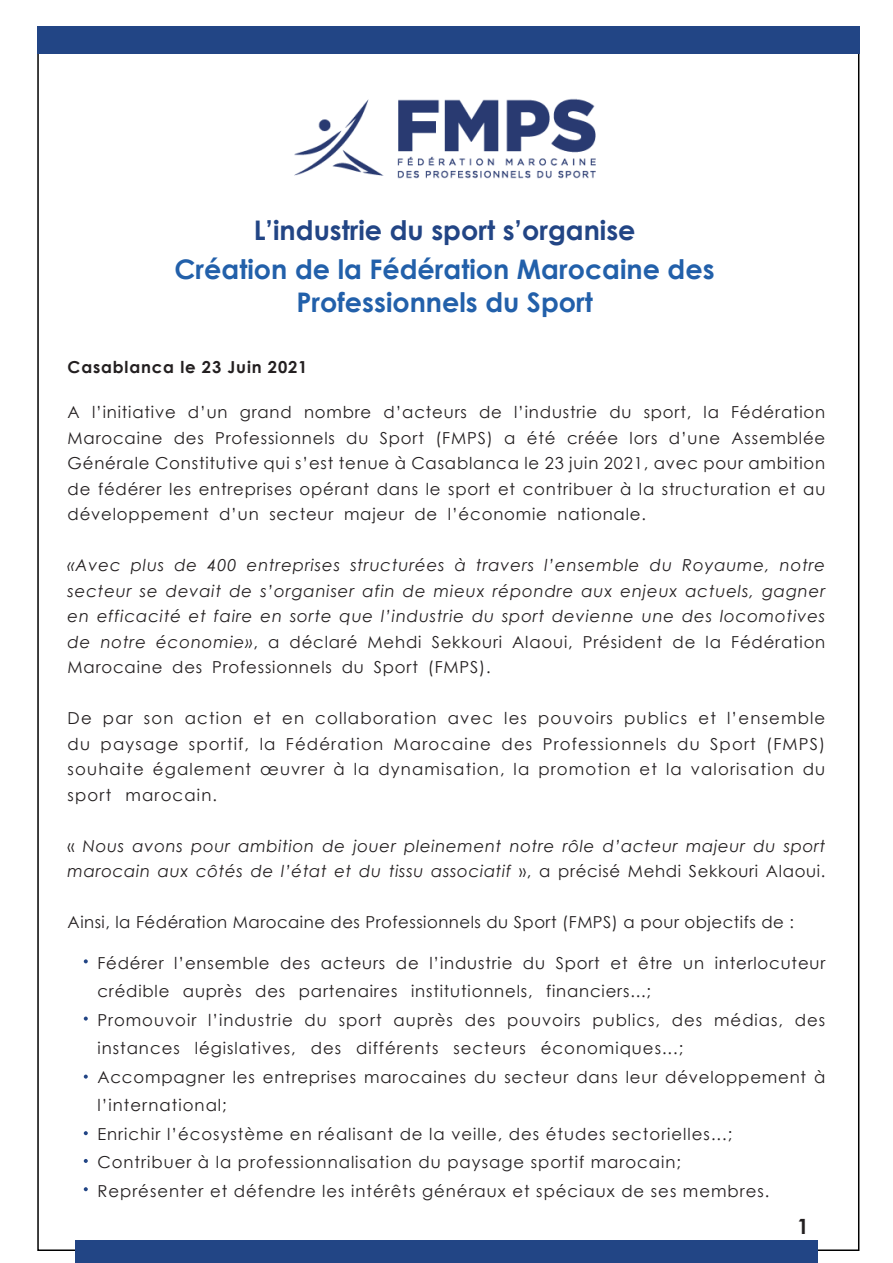
<style>
.page{position:relative;width:893px;height:1263px;background:#fff}
.page>*{position:absolute;margin:0;border:0;box-sizing:border-box;transform-origin:0 0}
.t1{font:700 27px/32.4px "Century Gothic";color:#2260aa;text-align:center}
.t2{font:700 27px "Century Gothic";color:#224585}
.t3{font:700 21px "Century Gothic";color:#231f20}
.t4{font:16.5px/25.5px "Century Gothic";letter-spacing:.06em;color:#231f20}
.t5{font:italic 16.5px/25.5px "Century Gothic";letter-spacing:.04em;color:#231f20;text-align:justify}
.t6{font:16.5px "Century Gothic";letter-spacing:.03em;color:#231f20}
.t7{font:700 16.5px "Century Gothic";letter-spacing:.05em;color:#231f20}
.s1{font-style:normal}
</style>
<div class="page">
<div style="left:75px;top:1240px;width:743px;height:23px;background:#224585"></div>
<div style="left:37px;top:26px;width:822px;height:28px;background:#224585"></div>
<svg style="left:84px;top:959px;width:4px;height:4px"></svg>
<svg style="left:84px;top:1016px;width:4px;height:4px"></svg>
<svg style="left:84px;top:1074px;width:4px;height:5px"></svg>
<svg style="left:84px;top:1131px;width:4px;height:4px"></svg>
<svg style="left:84px;top:1159px;width:4px;height:4px"></svg>
<svg style="left:84px;top:1187px;width:4px;height:4px"></svg>
<img style="left:294px;top:98px;width:302px;height:81px">
<p class="t2" style="left:254px;top:214px;width:383px">L’industrie du sport s’organise</p>
<p class="t1" style="left:175px;top:253px;width:542px">Création de la Fédération Marocaine des<br>Professionnels du Sport</p>
<p class="t7" style="left:68px;top:357px;width:241px">Casablanca le 23 Juin 2021</p>
<p class="t4" style="left:68px;top:399px;width:759px;text-align:justify">A l’initiative d’un grand nombre d’acteurs de l’industrie du sport, la Fédération Marocaine des Professionnels du Sport (FMPS) a été créée lors d’une Assemblée Générale Constitutive qui s’est tenue à Casablanca le 23 juin 2021, avec pour ambition de fédérer les entreprises opérant dans le sport et contribuer à la structuration et au développement d’un secteur majeur de l’économie nationale.</p>
<p class="t5" style="left:68px;top:552px;width:759px">«Avec plus de 400 entreprises structurées à travers l’ensemble du Royaume, notre secteur se devait de s’organiser afin de mieux répondre aux enjeux actuels, gagner en efficacité et faire en sorte que l’industrie du sport devienne une des locomotives de notre économie»<span class="s1">, a déclaré Mehdi Sekkouri Alaoui, Président de la Fédération Marocaine des Professionnels du Sport (FMPS).</span></p>
<p class="t4" style="left:68px;top:705px;width:759px;text-align:justify">De par son action et en collaboration avec les pouvoirs publics et l’ensemble du paysage sportif, la Fédération Marocaine des Professionnels du Sport (FMPS) souhaite également œuvrer à la dynamisation, la promotion et la valorisation du sport marocain.</p>
<p class="t5" style="left:68px;top:832px;width:759px"><span class="s1">«</span> Nous avons pour ambition de jouer pleinement notre rôle d’acteur majeur du sport marocain aux côtés de l’état et du tissu associatif <span class="s1">», a précisé Mehdi Sekkouri Alaoui.</span></p>
<p class="t6" style="left:68px;top:912px;width:728px">Ainsi, la Fédération Marocaine des Professionnels du Sport (FMPS) a pour objectifs de :</p>
<p class="t4" style="left:97px;top:948px;width:729px;line-height:28.5px">Fédérer l’ensemble des acteurs de l’industrie du Sport et être un interlocuteur crédible auprès des partenaires institutionnels, financiers...;</p>
<p class="t4" style="left:97px;top:1005px;width:729px;line-height:28.5px">Promouvoir l’industrie du sport auprès des pouvoirs publics, des médias, des instances législatives, des différents secteurs économiques...;</p>
<p class="t4" style="left:97px;top:1062px;width:729px;line-height:28.5px">Accompagner les entreprises marocaines du secteur dans leur développement à l’international;</p>
<p class="t4" style="left:97px;top:1120px;width:636px">Enrichir l’écosystème en réalisant de la veille, des études sectorielles...;</p>
<p class="t4" style="left:97px;top:1149px;width:585px">Contribuer à la professionnalisation du paysage sportif marocain;</p>
<p class="t4" style="left:97px;top:1177px;width:673px">Représenter et défendre les intérêts généraux et spéciaux de ses membres.</p>
<p class="t3" style="left:797px;top:1213px;width:13px">1</p>
</div>
